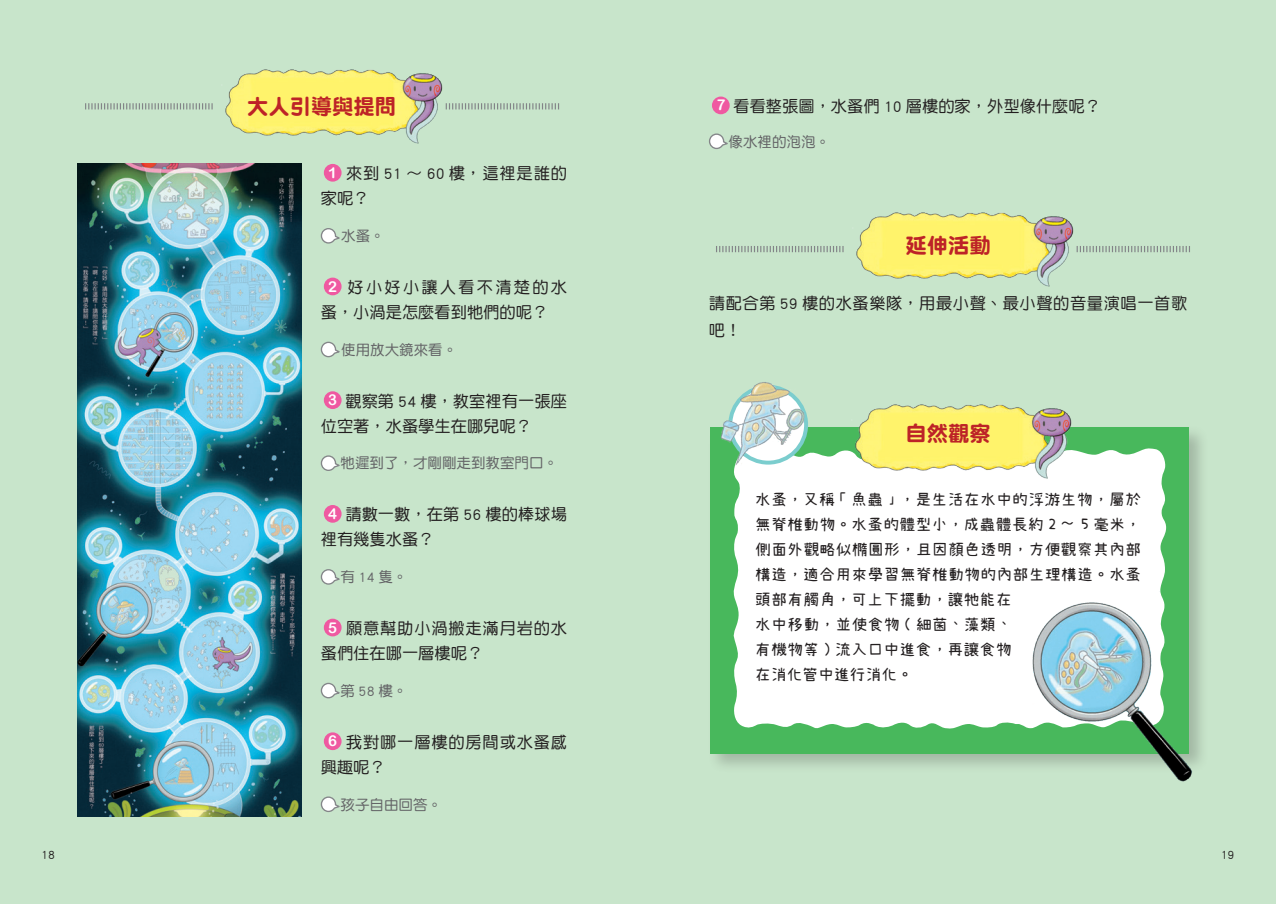
<style>
.page{position:relative;width:1276px;height:904px;background:#c8e5cb}
.page>*{position:absolute;margin:0;border:0;box-sizing:border-box;transform-origin:0 0}
.t1{font:21.25px "DF Yuan Std W9";color:#bd2327}
.t2{font:16.25px/25.1px "cjk Fonts";letter-spacing:-.01em;color:#231f20}
.t3{font:16.25px/25.1px "DF Yuan Std W5";letter-spacing:.005em;color:#231f20}
.t4{font:16.25px/25.1px "DF Yuan Std W5";letter-spacing:.05em;color:#231f20}
.t5{font:16.25px/27.1px "DF Yuan Std W5";letter-spacing:.035em;color:#231f20}
.t6{font:16.25px/25.1px "DF Yuan Std W5";letter-spacing:.135em;color:#231f20}
.t7{font:16.25px/25.1px "DF Yuan Std W5";letter-spacing:.055em;color:#231f20}
.t8{font:14.5px "DF Yuan Std W5";color:#636366}
.t9{font:12.5px "DF Yuan Std W5";color:#231f20}
.s1{font-family:"Arial Rounded MT Bold";font-size:15px;color:#fff}
</style>
<div class="page">
<div style="left:707px;top:424px;width:502px;height:349px;background:#231f20;opacity:.23"></div>
<div style="left:710px;top:427px;width:479px;height:326px;background:#48b85c"></div>
<div style="left:733px;top:448px;width:433px;height:281px;background:#fff"></div>
<img style="left:856px;top:212px;width:228px;height:75px">
<img style="left:847px;top:404px;width:236px;height:85px">
<svg style="left:716px;top:246px;width:127px;height:6px"></svg>
<svg style="left:1076px;top:246px;width:114px;height:6px"></svg>
<img style="left:225px;top:69px;width:229px;height:75px">
<svg style="left:85px;top:103px;width:128px;height:6px"></svg>
<svg style="left:446px;top:103px;width:113px;height:6px"></svg>
<div style="left:712px;top:97px;width:17px;height:17px;background:#ef59a1;border-radius:50%"></div>
<svg style="left:709px;top:133px;width:19px;height:16px"></svg>
<img style="left:707px;top:382px;width:110px;height:92px">
<img style="left:1026px;top:591px;width:169px;height:191px">
<div style="left:324px;top:164px;width:17px;height:18px;background:#ef59a1;border-radius:50%"></div>
<svg style="left:320px;top:228px;width:20px;height:16px"></svg>
<div style="left:324px;top:277px;width:17px;height:18px;background:#ef59a1;border-radius:50%"></div>
<svg style="left:320px;top:341px;width:20px;height:17px"></svg>
<div style="left:324px;top:391px;width:17px;height:18px;background:#ef59a1;border-radius:50%"></div>
<svg style="left:320px;top:455px;width:20px;height:16px"></svg>
<div style="left:324px;top:505px;width:17px;height:17px;background:#ef59a1;border-radius:50%"></div>
<svg style="left:320px;top:569px;width:20px;height:16px"></svg>
<div style="left:324px;top:618px;width:17px;height:18px;background:#ef59a1;border-radius:50%"></div>
<svg style="left:320px;top:682px;width:20px;height:17px"></svg>
<div style="left:324px;top:732px;width:17px;height:18px;background:#ef59a1;border-radius:50%"></div>
<svg style="left:320px;top:796px;width:20px;height:16px"></svg>
<img style="left:78px;top:163px;width:223px;height:653px">
<h1 class="t1" style="left:247px;top:95px;width:150px">大人引導與提問</h1>
<p class="t3" style="left:716px;top:93px;width:386px"><span class="s1">7</span> 看看整張圖，水蚤們 10 層樓的家，外型像什麼呢？</p>
<p class="t8" style="left:728px;top:133px;width:103px">像水裡的泡泡。</p>
<p class="t7" style="left:321px;top:160px;width:248px;text-indent:8px"><span class="s1">1</span> 來到 51 ～ 60 樓，這裡是誰的家呢？</p>
<p class="t8" style="left:341px;top:228px;width:45px">水蚤。</p>
<p class="t6" style="left:321px;top:274px;width:248px;text-indent:8px"><span class="s1">2</span> 好小好小讓人看不清楚的水蚤，小渦是怎麼看到牠們的呢？</p>
<p class="t8" style="left:341px;top:341px;width:118px">使用放大鏡來看。</p>
<p class="t3" style="left:321px;top:388px;width:248px;text-indent:7px"><span class="s1">3</span> 觀察第 54 樓，教室裡有一張座位空著，水蚤學生在哪兒呢？</p>
<p class="t8" style="left:340px;top:455px;width:219px">牠遲到了，才剛剛走到教室門口。</p>
<p class="t3" style="left:321px;top:501px;width:248px;text-indent:7px"><span class="s1">4</span> 請數一數，在第 56 樓的棒球場裡有幾隻水蚤？</p>
<p class="t8" style="left:340px;top:569px;width:68px">有 14 隻。</p>
<p class="t4" style="left:321px;top:615px;width:248px;text-indent:8px"><span class="s1">5</span> 願意幫助小渦搬走滿月岩的水蚤們住在哪一層樓呢？</p>
<p class="t8" style="left:340px;top:682px;width:68px">第 58 樓。</p>
<p class="t4" style="left:321px;top:729px;width:248px;text-indent:8px"><span class="s1">6</span> 我對哪一層樓的房間或水蚤感興趣呢？</p>
<p class="t8" style="left:340px;top:796px;width:103px">孩子自由回答。</p>
<h1 class="t1" style="left:905px;top:234px;width:86px">延伸活動</h1>
<p class="t5" style="left:709px;top:289px;width:480px">請配合第 59 樓的水蚤樂隊，用最小聲、最小聲的音量演唱一首歌吧！</p>
<h1 class="t1" style="left:905px;top:422px;width:86px">自然觀察</h1>
<p class="t2" style="left:755px;top:488px;width:388px">水蚤，又稱「魚蟲」，是生活在水中的浮游生物，屬於無脊椎動物。水蚤的體型小，成蟲體長約 2 ～ 5 毫米，側面外觀略似橢圓形，且因顏色透明，方便觀察其內部構造，適合用來學習無脊椎動物的內部生理構造。水蚤頭部有觸角，可上下擺動，讓牠能在<br>水中移動，並使食物（細菌、藻類、<br>有機物等）流入口中進食，再讓食物<br>在消化管中進行消化。</p>
<p class="t9" style="left:41px;top:847px;width:15px">18</p>
<p class="t9" style="left:1220px;top:847px;width:15px">19</p>
</div>
